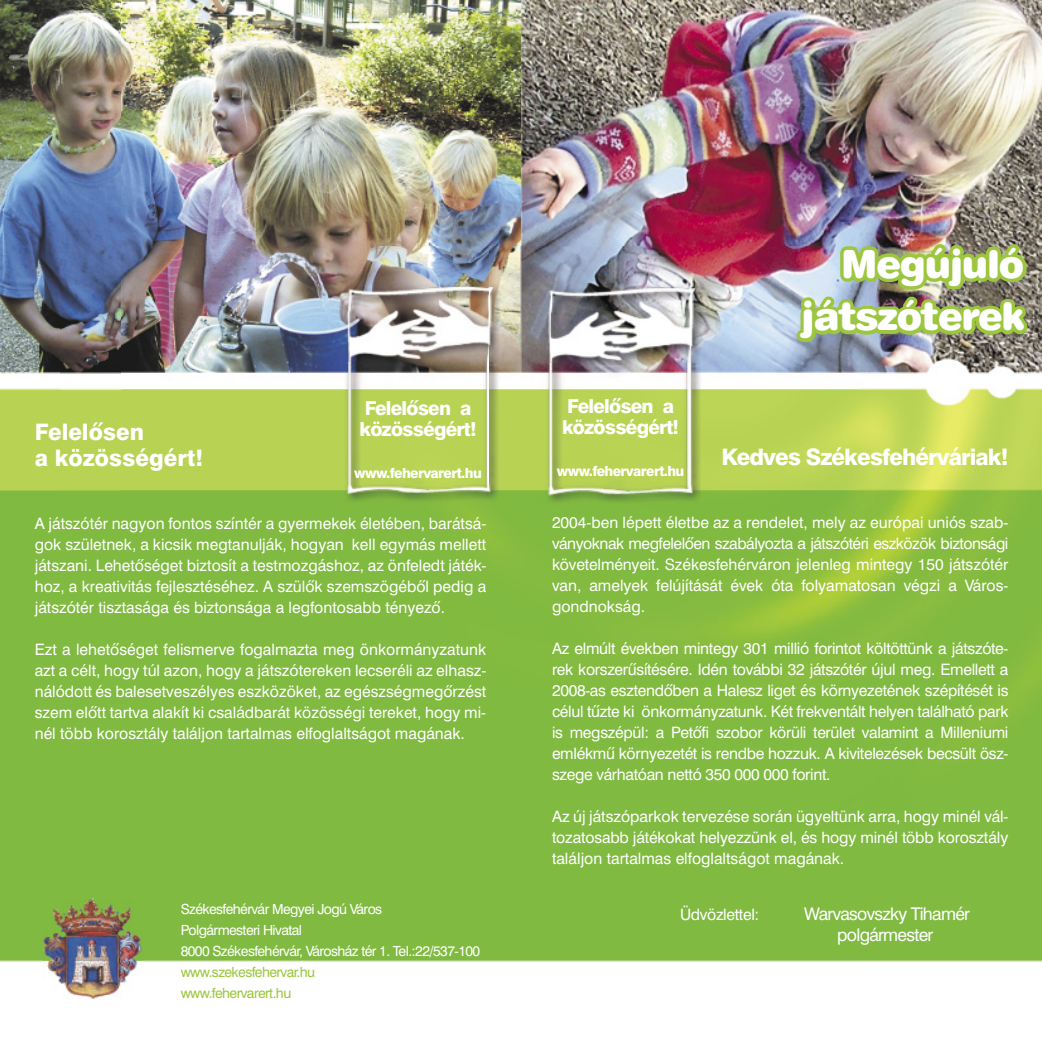
<style>
.page{position:relative;width:1042px;height:1042px;background:#fff}
.page>*{position:absolute;margin:0;border:0;box-sizing:border-box;transform-origin:0 0}
.t1{font:900 38.5px/52.5px "Swiss Black Rounded HBT";letter-spacing:-.03em;color:#fff;text-align:right}
.t2{font:22.75px "Swiss Heavy HBT";letter-spacing:-.04em;color:#fff}
.t3{font:22.75px/26.2px "Swiss Heavy HBT";color:#fff}
.t4{font:19.25px/21px "Swiss Heavy HBT";letter-spacing:-.04em;color:#fff}
.t5{font:17.5px/21px "Swiss HBT";letter-spacing:-.04em;color:#fff;text-align:center}
.t6{font:15.75px/21px "Swiss HBT";color:#fff;text-align:justify}
.t7{font:15.75px "Swiss HBT";letter-spacing:-.02em;color:#fff}
.t8{font:14px/21px "Swiss HBT";letter-spacing:-.04em;color:#fff}
.t9{font:14px/21px "Swiss HBT";letter-spacing:-.04em;color:#9bc63d}
.t10{font:14px "Swiss Heavy HBT";letter-spacing:-.04em;color:#fff}
</style>
<div class="page">
<img style="left:0;top:0;width:1042px;height:962px">
<img style="left:793px;top:186px;width:239px;height:172px">
<img style="left:42px;top:899px;width:101px;height:100px">
<h2 class="t3" style="left:35px;top:418px;width:170px">Felelõsen<br>a közösségért!</h2>
<p class="t4" style="left:359px;top:397px;width:119px">Felelõsen a közösségért!</p>
<p class="t10" style="left:354px;top:464px;width:129px">www.fehervarert.hu</p>
<p class="t6" style="left:35px;top:512px;width:453px">A játszótér nagyon fontos színtér a gyermekek életében, barátsá&shy;gok születnek, a kicsik megtanulják, hogyan kell egymás mellett játszani. Lehetõséget biztosít a testmozgáshoz, az önfeledt játék&shy;hoz, a kreativitás fejlesztéséhez. A szülõk szemszögébõl pedig a játszótér tisztasága és biztonsága a legfontosabb tényezõ.</p>
<p class="t6" style="left:35px;top:638px;width:453px">Ezt a lehetõséget felismerve fogalmazta meg önkormányzatunk azt a célt, hogy túl azon, hogy a játszótereken lecseréli az elhasz&shy;nálódott és balesetveszélyes eszközöket, az egészségmegõrzést szem elõtt tartva alakít ki családbarát közösségi tereket, hogy mi&shy;nél több korosztály találjon tartalmas elfoglaltságot magának.</p>
<p class="t8" style="left:181px;top:898px;width:301px">Székesfehérvár Megyei Jogú Város<br>Polgármesteri Hivatal<br>8000 Székesfehérvár, Városház tér 1. Tel.:22/537-100</p>
<p class="t9" style="left:181px;top:961px;width:136px">www.szekesfehervar.hu www.fehervarert.hu</p>
<p class="t4" style="left:562px;top:396px;width:119px">Felelõsen a közösségért!</p>
<p class="t10" style="left:557px;top:463px;width:129px">www.fehervarert.hu</p>
<h1 class="t1" style="left:801px;top:238px;width:224px">Megújuló játszóterek</h1>
<h2 class="t2" style="left:721px;top:443px;width:289px">Kedves Székesfehérváriak!</h2>
<p class="t6" style="left:552px;top:511px;width:458px">2004-ben lépett életbe az a rendelet, mely az európai uniós szab&shy;ványoknak megfelelõen szabályozta a játszótéri eszközök biztonsági követelményeit. Székesfehérváron jelenleg mintegy 150 játszótér van, amelyek felújítását évek óta folyamatosan végzi a Város&shy;gondnokság.</p>
<p class="t6" style="left:552px;top:637px;width:458px">Az elmúlt években mintegy 301 millió forintot költöttünk a játszóte&shy;rek korszerûsítésére. Idén további 32 játszótér újul meg. Emellett a 2008-as esztendõben a Halesz liget és környezetének szépítését is célul tûzte ki önkormányzatunk. Két frekventált helyen található park is megszépül: a Petõfi szobor körüli terület valamint a Milleniumi emlékmû környezetét is rendbe hozzuk. A kivitelezések becsült ösz&shy;szege várhatóan nettó 350 000 000 forint.</p>
<p class="t6" style="left:552px;top:805px;width:458px">Az új játszóparkok tervezése során ügyeltünk arra, hogy minél vál&shy;tozatosabb játékokat helyezzünk el, és hogy minél több korosztály találjon tartalmas elfoglaltságot magának.</p>
<p class="t7" style="left:680px;top:904px;width:81px">Üdvözlettel:</p>
<p class="t5" style="left:804px;top:903px;width:167px">Warvasovszky Tihamér polgármester</p>
</div>
